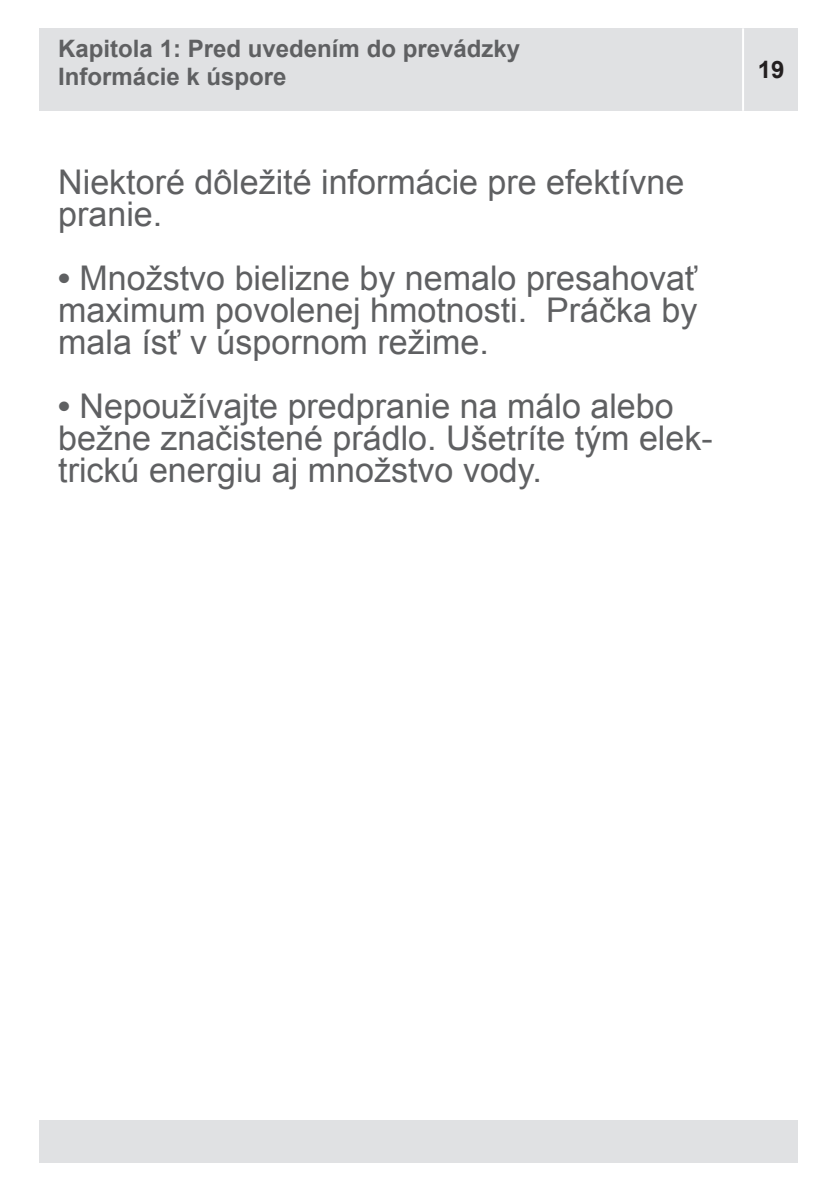
<style>
.page{position:relative;width:840px;height:1191px;background:#fff}
.page>*{position:absolute;margin:0;border:0;box-sizing:border-box;transform-origin:0 0}
.t1{font:34px/32px "Arial";color:#5f6062}
.t2{font:700 24px/28.8px "Arial";color:#5f6062}
.t3{font:700 24px "Arial";color:#231f20}
.s1{font-weight:700}
</style>
<div class="page">
<div style="left:40px;top:1120px;width:757px;height:42px;background:#e0e1e3"></div>
<div style="left:40px;top:28px;width:757px;height:83px;background:#e0e1e3"></div>
<hr style="left:741px;top:28px;width:2px;height:83px;background:#fff">
<p class="t2" style="left:58px;top:35px;width:463px">Kapitola 1: Pred uvedením do prevádzky<br>Informácie k úspore</p>
<p class="t1" style="left:58px;top:166px;width:627px">Niektoré dôležité informácie pre efektívne pranie.</p>
<p class="t1" style="left:58px;top:262px;width:640px;text-align:justify"><span class="s1">•</span> Množstvo bielizne by nemalo presahovať maximum povolenej hmotnosti. Práčka by mala ísť v úspornom režime.</p>
<p class="t1" style="left:58px;top:390px;width:655px"><span class="s1">•</span> Nepoužívajte predpranie na málo alebo bežne značistené prádlo. Ušetríte tým elek&shy;trickú energiu aj množstvo vody.</p>
<p class="t3" style="left:757px;top:54px;width:28px">19</p>
</div>
